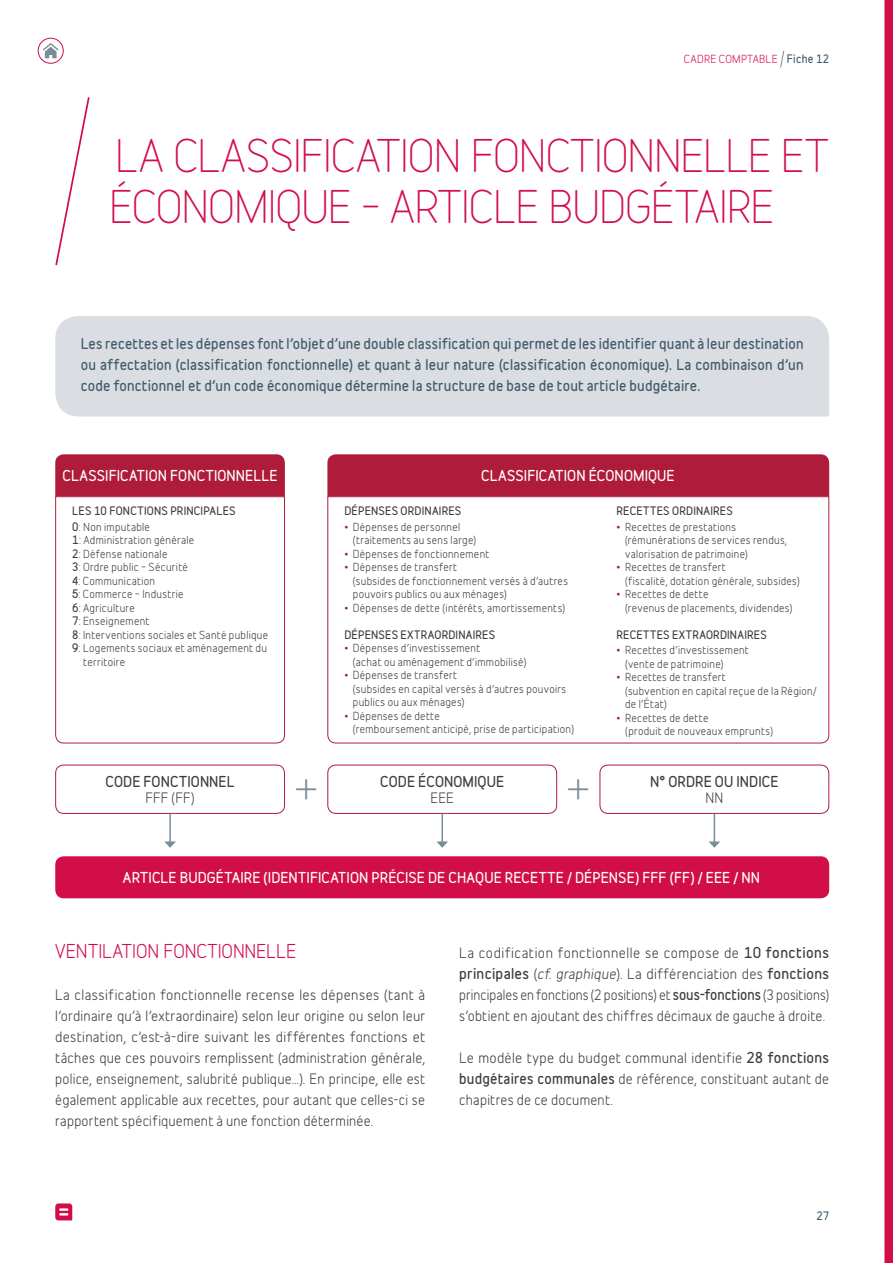
<style>
.page{position:relative;width:893px;height:1263px;background:#fff}
.page>*{position:absolute;margin:0;border:0;box-sizing:border-box;transform-origin:0 0}
.t1{font:300 43.5px/51px "Belfius Alternative";letter-spacing:-.02em;color:#d20e49}
.t2{font:30px "Belfius Alternative";color:#788d9c}
.t3{font:18px "Belfius Alternative";letter-spacing:-.005em;color:#d20e49}
.t4{font:13.5px/21px "Belfius Alternative";letter-spacing:.015em;color:#3e3e3f;text-align:justify}
.t5{font:700 13.5px/21px "Belfius Alternative";letter-spacing:.02em;color:#405b6b;text-align:justify}
.t6{font:700 13.5px "Belfius Alternative";letter-spacing:.01em;color:#fff}
.t7{font:700 13.5px "Belfius Alternative";letter-spacing:.01em;color:#3e3e3f}
.t8{font:10.5px/13.5px "Belfius Alternative";letter-spacing:.03em;color:#3e3e3f}
.t9{font:700 10.5px/15.6px "Belfius Alternative";letter-spacing:.02em;color:#3e3e3f}
.t10{font:10.5px "Belfius Alternative";color:#d20e49}
.t11{font:700 10.5px "Belfius Alternative";letter-spacing:.025em;color:#405b6b}
.s1{font-weight:400}
.s2{font-weight:700}
.s3{color:#ae1c39}
.s4{font-style:italic}
</style>
<div class="page">
<div style="left:884px;top:0;width:9px;height:1263px;background:#d20e49"></div>
<svg style="left:55px;top:1203px;width:17px;height:17px"></svg>
<div style="left:55px;top:316px;width:774px;height:100px;background:#dadde1"></div>
<svg style="left:780px;top:50px;width:4px;height:18px"></svg>
<div style="left:55px;top:454px;width:230px;height:42px;background:#ae1c39"></div>
<div style="left:327px;top:454px;width:502px;height:42px;background:#ae1c39"></div>
<svg style="left:55px;top:496px;width:230px;height:248px"></svg>
<div style="left:55px;top:765px;width:230px;height:49px;border:1px solid #ae1c39;border-radius:8px"></div>
<div style="left:327px;top:765px;width:230px;height:49px;border:1px solid #ae1c39;border-radius:8px"></div>
<div style="left:55px;top:856px;width:774px;height:42px;background:#d20e49;border-radius:9px"></div>
<div style="left:600px;top:765px;width:229px;height:49px;border:1px solid #ae1c39;border-radius:8px"></div>
<svg style="left:327px;top:496px;width:503px;height:248px"></svg>
<hr style="left:169px;top:814px;width:2px;height:28px;background:#788d9c">
<svg style="left:164px;top:841px;width:12px;height:7px"></svg>
<hr style="left:441px;top:814px;width:2px;height:28px;background:#788d9c">
<svg style="left:436px;top:841px;width:12px;height:7px"></svg>
<svg style="left:708px;top:814px;width:12px;height:34px"></svg>
<svg style="left:55px;top:97px;width:35px;height:169px"></svg>
<svg style="left:38px;top:38px;width:25px;height:25px"></svg>
<div style="left:38px;top:38px;width:25px;height:25px;border:1px solid #d20e49;border-radius:50%"></div>
<svg style="left:43px;top:43px;width:16px;height:15px"></svg>
<p class="t10" style="left:684px;top:51px;width:10px">Cadre</p>
<p class="t10" style="left:719px;top:51px;width:8px">comptable</p>
<p class="t11" style="left:787px;top:51px;width:44px">Fiche 12</p>
<h1 class="t1" style="left:109px;top:127px;width:721px">LA CLASSIFICATION FONCTIONNELLE ET<br>ÉCONOMIQUE – ARTICLE BUDGÉTAIRE</h1>
<p class="t5" style="left:81px;top:333px;width:724px">Les recettes et les dépenses font l’objet d’une double classification qui permet de les identifier quant à leur destination ou affectation (classification fonctionnelle) et quant à leur nature (classification économique). La combinaison d’un code fonctionnel et d’un code économique détermine la structure de base de tout article budgétaire.</p>
<p class="t6" style="left:63px;top:465px;width:216px">CLASSIFICATION FONCTIONNELLE</p>
<p class="t6" style="left:481px;top:465px;width:195px">CLASSIFICATION ÉCONOMIQUE</p>
<p class="t9" style="left:72px;top:503px;width:165px">LES 10 FONCTIONS PRINCIPALES<br>0<span class="s1">: Non imputable</span></p>
<p class="t8" style="left:72px;top:532px;width:123px"><span class="s2">1</span>: Administration générale</p>
<p class="t8" style="left:72px;top:546px;width:97px"><span class="s2">2</span>: Défense nationale</p>
<p class="t8" style="left:72px;top:559px;width:117px"><span class="s2">3</span>: Ordre public – Sécurité</p>
<p class="t8" style="left:72px;top:573px;width:84px"><span class="s2">4</span>: Communication</p>
<p class="t8" style="left:72px;top:586px;width:113px"><span class="s2">5</span>: Commerce – Industrie</p>
<p class="t8" style="left:72px;top:600px;width:64px"><span class="s2">6</span>: Agriculture</p>
<p class="t8" style="left:72px;top:613px;width:79px"><span class="s2">7</span>: Enseignement</p>
<p class="t8" style="left:72px;top:627px;width:197px"><span class="s2">8</span>: Interventions sociales et Santé publique</p>
<p class="t8" style="left:72px;top:640px;width:196px"><span class="s2">9</span>: Logements sociaux et aménagement du</p>
<p class="t8" style="left:83px;top:654px;width:44px">territoire</p>
<p class="t7" style="left:106px;top:771px;width:130px">CODE FONCTIONNEL</p>
<p class="t4" style="left:145px;top:786px;width:51px">FFF (FF)</p>
<p class="t9" style="left:344px;top:503px;width:118px">DÉPENSES ORDINAIRES</p>
<p class="t8" style="left:353px;top:519px;width:125px;text-indent:-9px"><span class="s3">•</span> Dépenses de personnel (traitements au sens large)</p>
<p class="t8" style="left:344px;top:546px;width:146px"><span class="s3">•</span> Dépenses de fonctionnement</p>
<p class="t8" style="left:353px;top:559px;width:217px;text-indent:-9px"><span class="s3">•</span> Dépenses de transfert<br>(subsides de fonctionnement versés à d’autres pouvoirs publics ou aux ménages)</p>
<p class="t8" style="left:344px;top:600px;width:222px"><span class="s3">•</span> Dépenses de dette (intérêts, amortissements)</p>
<p class="t9" style="left:344px;top:626px;width:152px">DÉPENSES EXTRAORDINAIRES</p>
<p class="t8" style="left:353px;top:640px;width:175px;text-indent:-9px"><span class="s3">•</span> Dépenses d’investissement<br>(achat ou aménagement d’immobilisé)</p>
<p class="t8" style="left:353px;top:667px;width:215px;text-indent:-9px"><span class="s3">•</span> Dépenses de transfert<br>(subsides en capital versés à d’autres pouvoirs publics ou aux ménages)</p>
<p class="t8" style="left:353px;top:708px;width:223px;text-indent:-9px"><span class="s3">•</span> Dépenses de dette<br>(remboursement anticipé, prise de participation)</p>
<p class="t7" style="left:380px;top:771px;width:125px">CODE ÉCONOMIQUE</p>
<p class="t4" style="left:431px;top:786px;width:25px">EEE</p>
<h2 class="t2" style="left:295px;top:764px;width:23px">+</h2>
<h2 class="t2" style="left:567px;top:764px;width:23px">+</h2>
<p class="t9" style="left:617px;top:503px;width:118px">RECETTES ORDINAIRES</p>
<p class="t8" style="left:625px;top:519px;width:163px;text-indent:-9px"><span class="s3">•</span> Recettes de prestations (rémunérations de services rendus, valorisation de patrimoine)</p>
<p class="t8" style="left:625px;top:559px;width:176px;text-indent:-9px"><span class="s3">•</span> Recettes de transfert<br>(fiscalité, dotation générale, subsides)</p>
<p class="t8" style="left:625px;top:586px;width:169px;text-indent:-9px"><span class="s3">•</span> Recettes de dette<br>(revenus de placements, dividendes)</p>
<p class="t9" style="left:617px;top:626px;width:152px">RECETTES EXTRAORDINAIRES</p>
<p class="t8" style="left:625px;top:642px;width:125px;text-indent:-9px"><span class="s3">•</span> Recettes d’investissement (vente de patrimoine)</p>
<p class="t8" style="left:625px;top:669px;width:193px;text-indent:-9px"><span class="s3">•</span> Recettes de transfert<br>(subvention en capital reçue de la Région/ de l’État)</p>
<p class="t8" style="left:625px;top:710px;width:149px;text-indent:-9px"><span class="s3">•</span> Recettes de dette<br>(produit de nouveaux emprunts)</p>
<p class="t7" style="left:650px;top:771px;width:130px">N° ORDRE OU INDICE</p>
<p class="t4" style="left:705px;top:786px;width:19px">NN</p>
<p class="t6" style="left:123px;top:867px;width:639px">ARTICLE BUDGÉTAIRE (IDENTIFICATION PRÉCISE DE CHAQUE RECETTE / DÉPENSE) FFF (FF) / EEE / NN</p>
<h3 class="t3" style="left:55px;top:936px;width:242px">VENTILATION FONCTIONNELLE</h3>
<p class="t4" style="left:55px;top:983px;width:371px">La classification fonctionnelle recense les dépenses (tant à l’ordinaire qu’à l’extraordinaire) selon leur origine ou selon leur destination, c’est-à-dire suivant les différentes fonctions et tâches que ces pouvoirs remplissent (administration générale, police, enseignement, salubrité publique…). En principe, elle est également applicable aux recettes, pour autant que celles-ci se rapportent spécifiquement à une fonction déterminée.</p>
<p class="t4" style="left:459px;top:941px;width:371px">La codification fonctionnelle se compose de <span class="s2">10 fonctions principales</span> (<span class="s4">cf. graphique</span>). La différenciation des <span class="s2">fonctions </span>principales en fonctions (2 positions) et <span class="s2">sous-fonctions</span> (3 positions) s’obtient en ajoutant des chiffres décimaux de gauche à droite.</p>
<p class="t4" style="left:459px;top:1046px;width:371px">Le modèle type du budget communal identifie <span class="s2">28 fonctions budgétaires communales</span> de référence, constituant autant de chapitres de ce document.</p>
<p class="t11" style="left:816px;top:1208px;width:14px">27</p>
</div>
